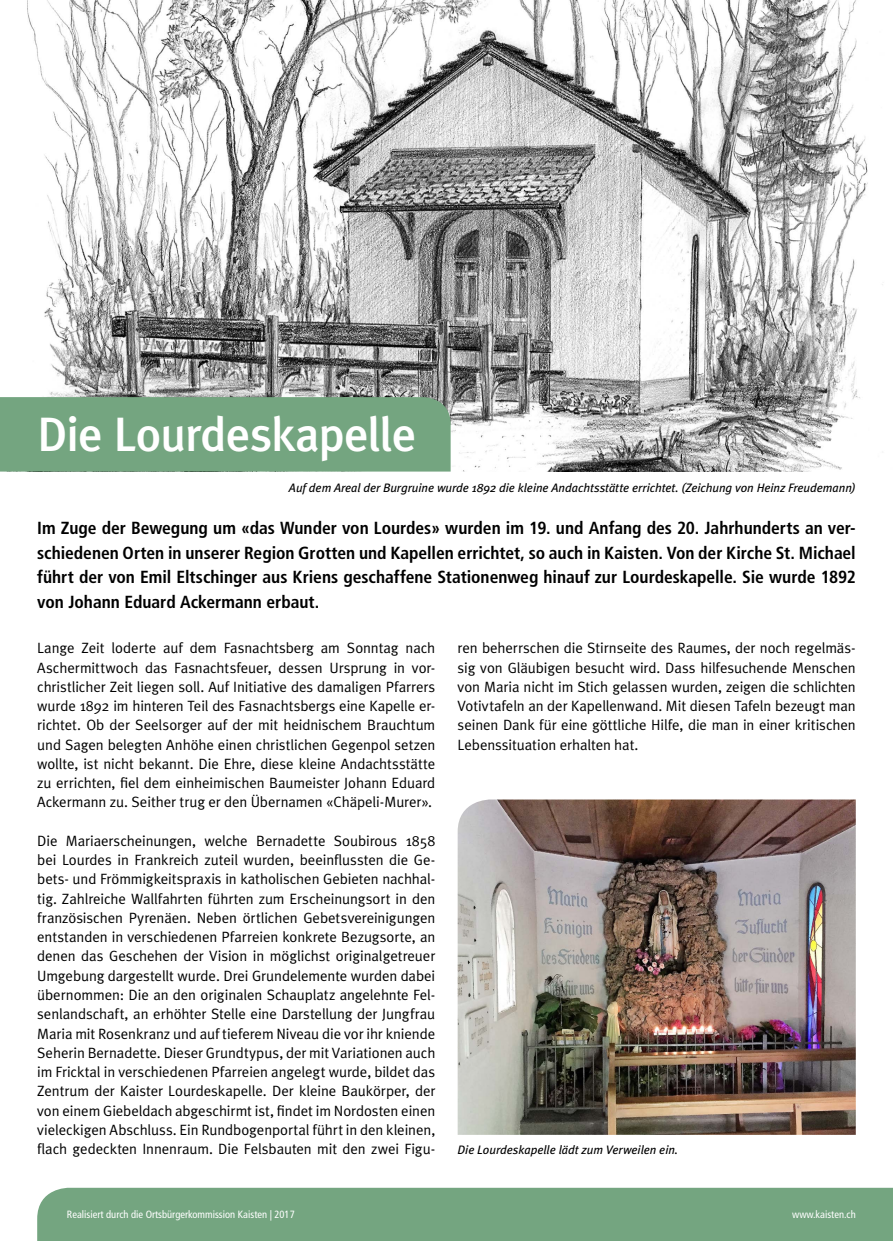
<style>
.page{position:relative;width:893px;height:1241px;background:#fff}
.page>*{position:absolute;margin:0;border:0;box-sizing:border-box;transform-origin:0 0}
.Titel{font:500 48.12px "Meta Plus";letter-spacing:-.025em;color:#fff}
.Lead{font:700 condensed 17.5px/24.5px "Frutiger LT Std";color:#000;text-align:justify}
.Grundtext{font:14.88px/19.2px "Meta Plus Normal";letter-spacing:-.005em;color:#000;text-align:justify}
.Legende_oben{font:italic 12.25px "Meta Plus";letter-spacing:-.005em;color:#000}
.Legende_unten{font:italic 12.25px "Meta Plus";letter-spacing:-.005em;color:#000}
.t1{font:condensed 10.5px "Frutiger LT Std";color:#fff}
</style>
<div class="page">
<img style="left:27px;top:0;width:856px;height:471px">
<div style="left:0;top:397px;width:451px;height:74px;background:#74a580"></div>
<div style="left:37px;top:1187px;width:856px;height:53px;background:#74a580"></div>
<img style="left:458px;top:799px;width:398px;height:335px">
<p class="Titel" style="left:37px;top:406px;width:380px">Die Lourdeskapelle</p>
<p class="Legende_oben" style="left:289px;top:480px;width:568px">Auf dem Areal der Burgruine wurde 1892 die kleine Andachtsstätte errichtet. (Zeichung von Heinz Freudemann)</p>
<p class="Lead" style="left:37px;top:516px;width:820px">Im Zuge der Bewegung um «das Wunder von Lourdes» wurden im 19. und Anfang des 20. Jahrhunderts an ver&shy;schiedenen Orten in unserer Region Grotten und Kapellen errichtet, so auch in Kaisten. Von der Kirche St. Michael führt der von Emil Eltschinger aus Kriens geschaffene Stationenweg hinauf zur Lourdeskapelle. Sie wurde 1892 von Johann Eduard Ackermann erbaut.</p>
<p class="Grundtext" style="left:37px;top:638px;width:400px">Lange Zeit loderte auf dem Fasnachtsberg am Sonntag nach Aschermittwoch das Fasnachtsfeuer, dessen Ursprung in vor&shy;christlicher Zeit liegen soll. Auf Initiative des damaligen Pfarrers wurde 1892 im hinteren Teil des Fasnachtsbergs eine Kapelle er&shy;richtet. Ob der Seelsorger auf der mit heidnischem Brauchtum und Sagen belegten Anhöhe einen christlichen Gegenpol setzen wollte, ist nicht bekannt. Die Ehre, diese kleine Andachtsstätte zu errichten, fiel dem einheimischen Baumeister Johann Eduard Ackermann zu. Seither trug er den Übernamen «Chäpeli-Murer».</p>
<p class="Grundtext" style="left:37px;top:830px;width:400px">Die Mariaerscheinungen, welche Bernadette Soubirous 1858 bei Lourdes in Frankreich zuteil wurden, beeinflussten die Ge&shy;bets- und Frömmigkeitspraxis in katholischen Gebieten nachhal&shy;tig. Zahlreiche Wallfahrten führten zum Erscheinungsort in den französischen Pyrenäen. Neben örtlichen Gebetsvereinigungen entstanden in verschiedenen Pfarreien konkrete Bezugsorte, an denen das Geschehen der Vision in möglichst originalgetreuer Umgebung dargestellt wurde. Drei Grundelemente wurden dabei übernommen: Die an den originalen Schauplatz angelehnte Fel&shy;senlandschaft, an erhöhter Stelle eine Darstellung der Jungfrau Maria mit Rosenkranz und auf tieferem Niveau die vor ihr kniende Seherin Bernadette. Dieser Grundtypus, der mit Variationen auch im Fricktal in verschiedenen Pfarreien angelegt wurde, bildet das Zentrum der Kaister Lourdeskapelle. Der kleine Baukörper, der von einem Giebeldach abgeschirmt ist, findet im Nordosten einen vieleckigen Abschluss. Ein Rundbogenportal führt in den kleinen, flach gedeckten Innenraum. Die Felsbauten mit den zwei Figu-</p>
<p class="Grundtext" style="left:458px;top:638px;width:400px">ren beherrschen die Stirnseite des Raumes, der noch regelmäs&shy;sig von Gläubigen besucht wird. Dass hilfesuchende Menschen von Maria nicht im Stich gelassen wurden, zeigen die schlichten Votivtafeln an der Kapellenwand. Mit diesen Tafeln bezeugt man seinen Dank für eine göttliche Hilfe, die man in einer kritischen Lebenssituation erhalten hat.</p>
<p class="Legende_unten" style="left:458px;top:1142px;width:222px">Die Lourdeskapelle lädt zum Verweilen ein.</p>
<p class="t1" style="left:67px;top:1208px;width:229px">Realisiert durch die Ortsbürgerkommission Kaisten | 2017</p>
<p class="t1" style="left:792px;top:1208px;width:65px">www.kaisten.ch</p>
</div>
